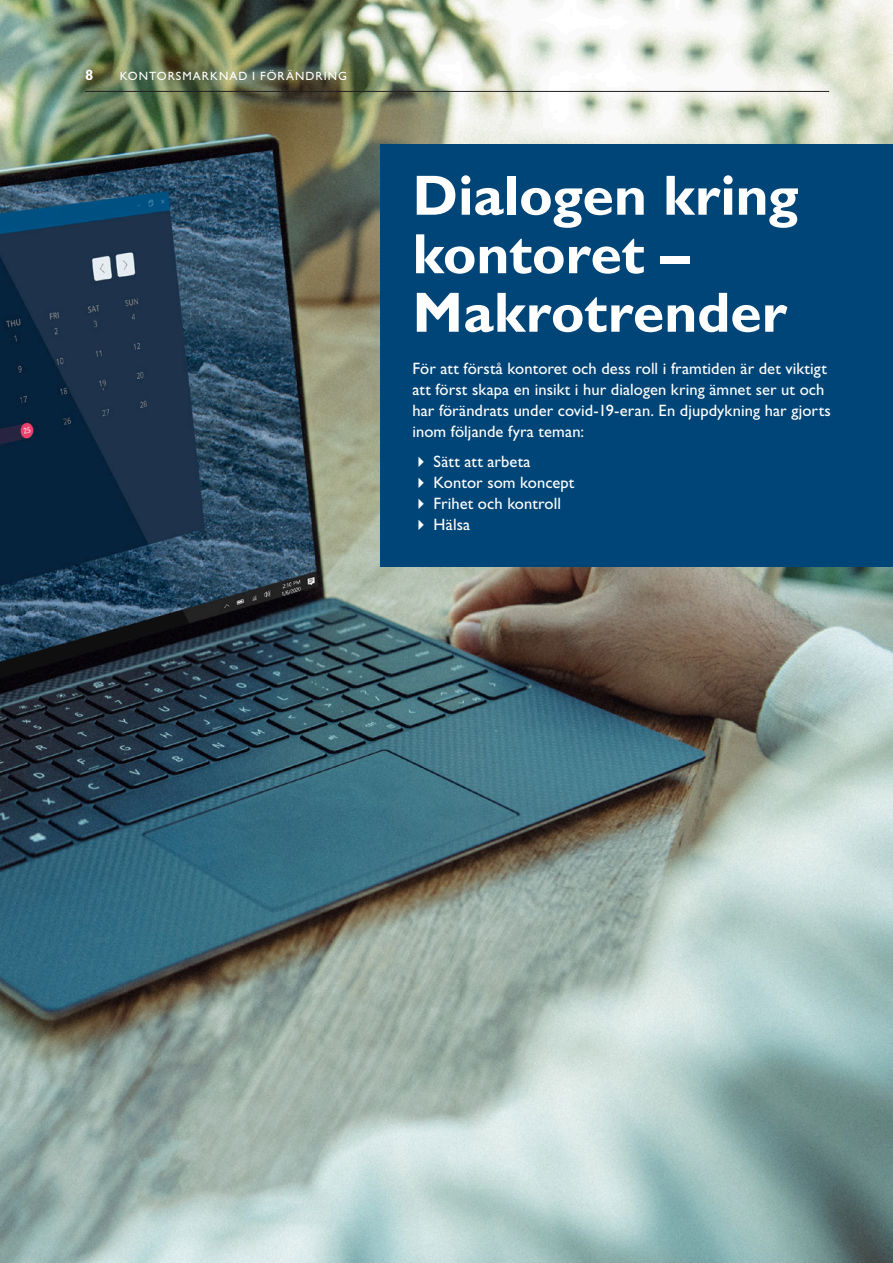
<style>
.page{position:relative;width:893px;height:1263px;background:#fff}
.page>*{position:absolute;margin:0;border:0;box-sizing:border-box;transform-origin:0 0}
.Rubrik_38_pkt{font:700 57px/58.5px "Gill Sans Std";letter-spacing:-.005em;color:#fff}
.Brödtext_regular_11{font:16.5px/21px "Gill Sans Std";letter-spacing:.005em;color:#fff}
.Paginering{font:700 15px "Gill Sans Std";color:#fff}
.Paginering-2{font:12px "Gill Sans Std";letter-spacing:.085em;color:#fff}
</style>
<div class="page">
<img style="left:0;top:0;width:893px;height:1263px">
<div style="left:381px;top:144px;width:512px;height:423px;background:#004577"></div>
<hr style="left:85px;top:91px;width:744px;height:1px;background:#231f20">
<p class="Paginering" style="left:85px;top:66px;width:10px">8</p>
<p class="Paginering-2" style="left:120px;top:69px;width:229px">KONTORSMARKNAD I FÖRÄNDRING</p>
<p class="Rubrik_38_pkt" style="left:412px;top:166px;width:388px">Dialogen kring kontoret –<br>Makrotrender</p>
<p class="Brödtext_regular_11" style="left:412px;top:358px;width:420px">För att förstå kontoret och dess roll i framtiden är det viktigt att först skapa en insikt i hur dialogen kring ämnet ser ut och har förändrats under covid-19-eran. En djupdykning har gjorts inom följande fyra teman:</p>
<p class="Brödtext_regular_11" style="left:412px;top:451px;width:120px">✔ Sätt att arbeta</p>
<p class="Brödtext_regular_11" style="left:412px;top:472px;width:163px">✔ Kontor som koncept</p>
<p class="Brödtext_regular_11" style="left:412px;top:493px;width:150px">✔ Frihet och kontroll</p>
<p class="Brödtext_regular_11" style="left:412px;top:514px;width:59px">✔ Hälsa</p>
</div>
